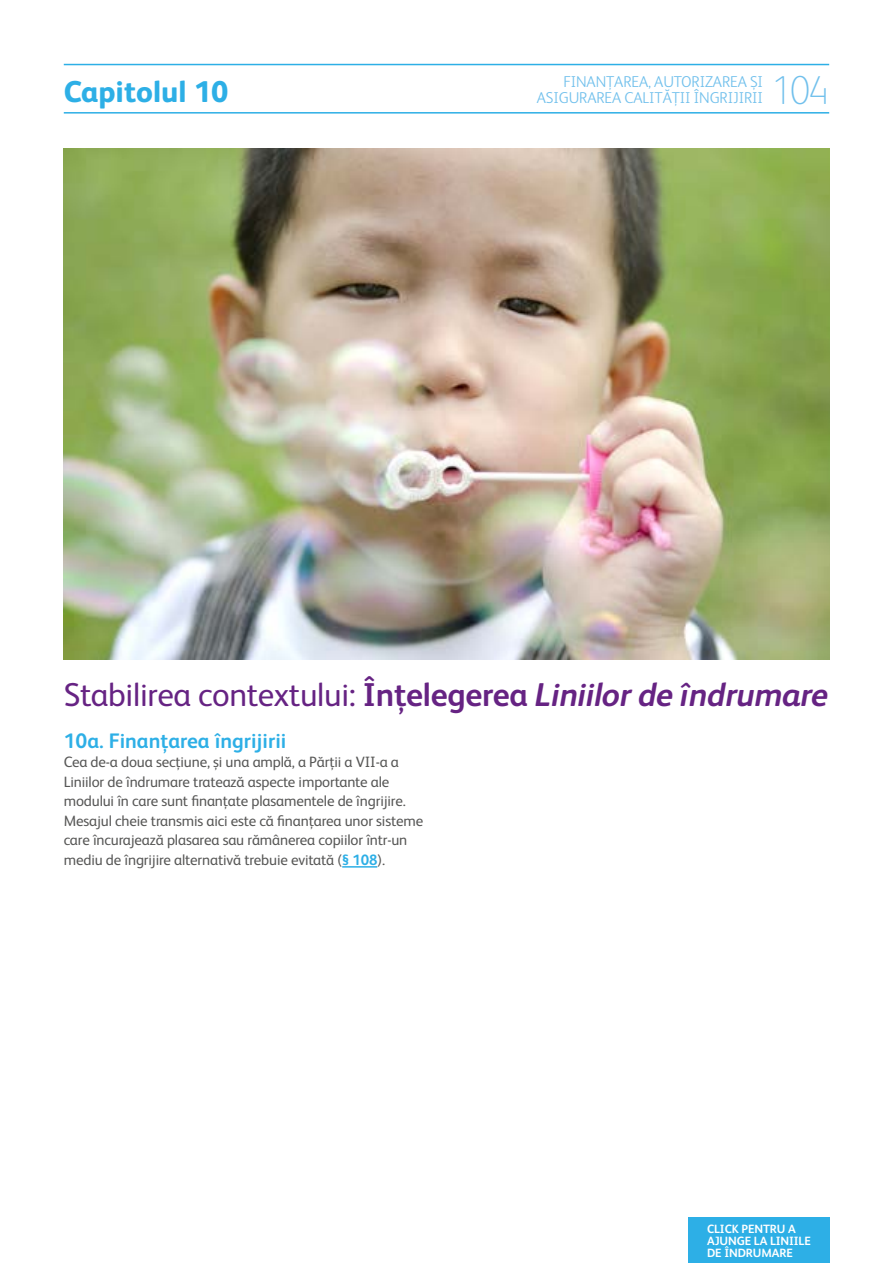
<style>
.page{position:relative;width:893px;height:1263px;background:#fff}
.page>*{position:absolute;margin:0;border:0;box-sizing:border-box;transform-origin:0 0}
.t1{font:100 40.5px "FS Albert";color:#71c0ec}
.t2{font:33px "FS Albert";letter-spacing:-.01em;color:#662383}
.t3{font:800 30px "FS Albert";color:#2dafe6}
.t4{font:700 21px "FS Albert";color:#2dafe6}
.t5{font:300 15.75px/15.8px "FS Albert";letter-spacing:-.01em;color:#71c0ec;text-align:right}
.t6{font:15px/19.5px "FS Albert";letter-spacing:-.01em;color:#575756}
.t7{font:700 12px/12px "FS Albert";letter-spacing:-.01em;color:#fff}
.s1{font-weight:700}
.s2{font-weight:700;font-style:italic}
.s3{font-weight:700;color:#2dafe6}
</style>
<div class="page">
<hr style="left:64px;top:112px;width:765px;height:2px;background:#2dafe6">
<hr style="left:64px;top:64px;width:765px;height:1px;background:#2dafe6">
<div style="left:688px;top:1217px;width:141px;height:46px;background:#2dafe6"></div>
<img style="left:64px;top:149px;width:765px;height:510px">
<hr style="left:342px;top:866px;width:35px;height:2px;background:#2dafe6">
<h3 class="t3" style="left:64px;top:70px;width:166px">Capitolul 10</h3>
<h1 class="t1" style="left:771px;top:63px;width:59px">104</h1>
<p class="t5" style="left:537px;top:73px;width:228px">FINANȚAREA, AUTORIZAREA ȘI<br>ASIGURAREA CALITĂȚII ÎNGRIJIRII</p>
<h2 class="t2" style="left:64px;top:673px;width:766px">Stabilirea contextului: <span class="s1">Înțelegerea</span> <span class="s2">Liniilor de îndrumare</span></h2>
<h3 class="t4" style="left:64px;top:726px;width:224px">10a. Finanțarea îngrijirii</h3>
<p class="t6" style="left:64px;top:751px;width:361px">Cea de-a doua secțiune, și una amplă, a Părții a VII-a a Liniilor de îndrumare tratează aspecte importante ale modului în care sunt finanțate plasamentele de îngrijire.<br>Mesajul cheie transmis aici este că finanțarea unor sisteme care încurajează plasarea sau rămânerea copiilor într-un mediu de îngrijire alternativă trebuie evitată (<span class="s3">§ 108</span>).</p>
<p class="t7" style="left:707px;top:1222px;width:105px">CLICK PENTRU A<br>AJUNGE LA LINIILE<br>DE ÎNDRUMARE</p>
</div>
